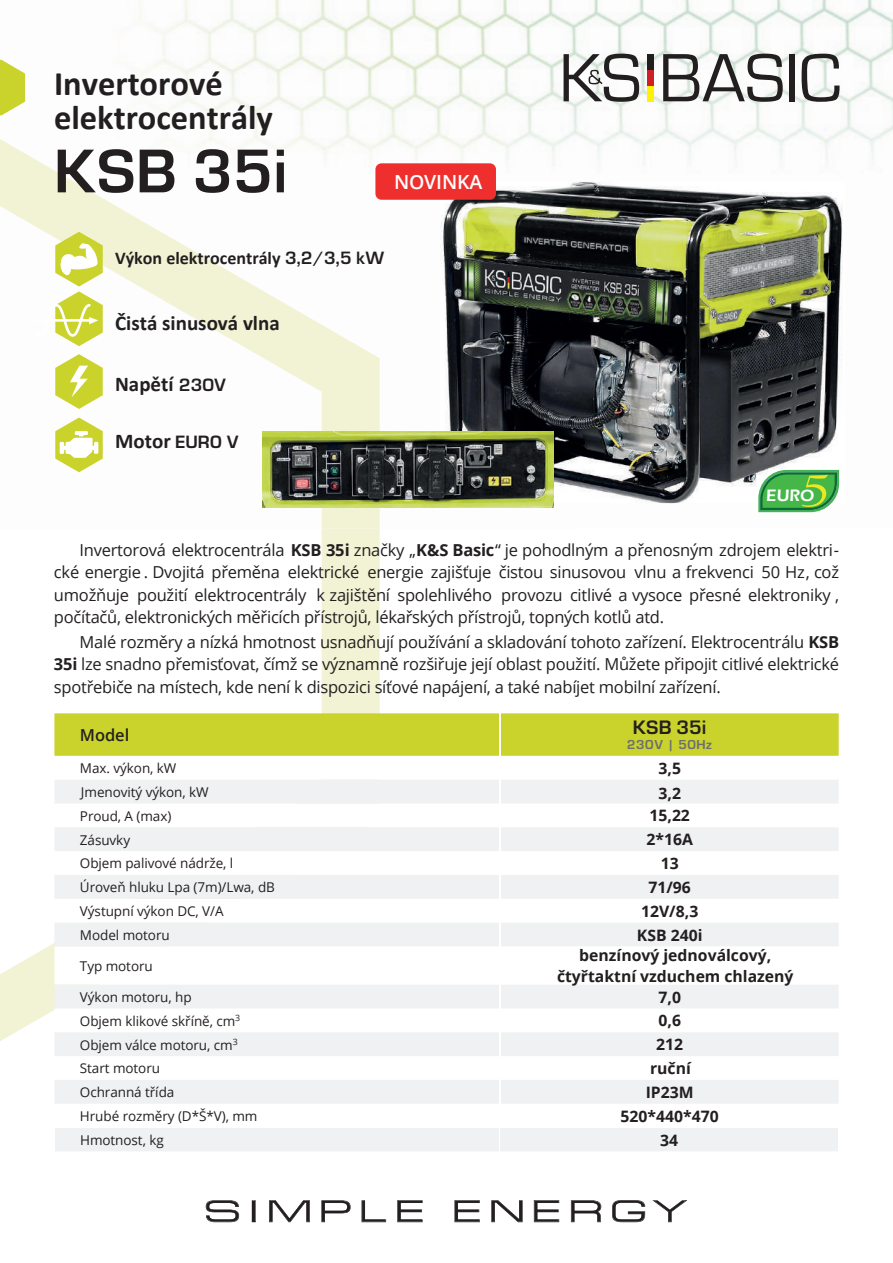
<style>
.page{position:relative;width:893px;height:1263px;background:#fff}
.page>*{position:absolute;margin:0;border:0;box-sizing:border-box;transform-origin:0 0}
.t1{font:57px "Europe Demi C";color:#231f20}
.t2{font:700 34.5px/34.5px "Calibri";color:#231f20}
.t3{font:700 21px "Calibri";color:#231f20}
.t4{font:600 19.5px "Open Sans";letter-spacing:-.01em;color:#fff}
.t5{font:700 18px "Calibri";color:#231f20}
.t6{font:18px "Europe Demi C";color:#231f20}
.t7{font:600 17.1px "Eras ITC";color:#fff}
.t8{font:16.5px/22.5px "Open Sans";letter-spacing:-.015em;color:#231f20;text-align:justify}
.t9{font:600 16.5px "Open Sans";letter-spacing:-.005em;color:#231f20}
.t10{font:700 15.75px/23.9px "Open Sans";color:#231f20}
.t11{font:700 15.75px/21.5px "Open Sans";color:#231f20;text-align:center}
.t12{font:13.5px/23.9px "Open Sans";letter-spacing:-.005em;color:#231f20}
.t13{font:12px "Europe Demi C";letter-spacing:.05em;color:#6c6d70}
.s1{font-family:"Europe Demi PL";font-weight:400;font-size:16.5px}
.s2{font-family:"Helvetica";font-size:16.5px}
.s3{font-weight:700}
.s4{font-style:inherit}
</style>
<div class="page">
<img style="left:0;top:0;width:893px;height:513px">
<svg style="left:564px;top:54px;width:75px;height:48px"></svg>
<svg style="left:663px;top:54px;width:120px;height:48px"></svg>
<div style="left:789px;top:54px;width:5px;height:47px;background:#231f20"></div>
<svg style="left:802px;top:54px;width:37px;height:48px"></svg>
<div style="left:647px;top:54px;width:7px;height:16px;background:#231f20"></div>
<div style="left:647px;top:70px;width:7px;height:16px;background:#cf2026"></div>
<div style="left:647px;top:86px;width:7px;height:16px;background:#fff101"></div>
<svg style="left:0;top:529px;width:380px;height:512px"></svg>
<img style="left:0;top:139px;width:380px;height:390px">
<svg style="left:0;top:60px;width:25px;height:56px"></svg>
<svg style="left:206px;top:1200px;width:33px;height:22px"></svg>
<svg style="left:252px;top:1200px;width:4px;height:22px"></svg>
<svg style="left:269px;top:1200px;width:41px;height:22px"></svg>
<svg style="left:321px;top:1200px;width:30px;height:22px"></svg>
<svg style="left:362px;top:1200px;width:24px;height:22px"></svg>
<svg style="left:397px;top:1200px;width:26px;height:22px"></svg>
<svg style="left:454px;top:1200px;width:26px;height:22px"></svg>
<svg style="left:491px;top:1200px;width:32px;height:22px"></svg>
<svg style="left:534px;top:1200px;width:25px;height:22px"></svg>
<svg style="left:571px;top:1200px;width:30px;height:22px"></svg>
<svg style="left:612px;top:1200px;width:33px;height:22px"></svg>
<svg style="left:652px;top:1200px;width:35px;height:22px"></svg>
<img style="left:440px;top:182px;width:405px;height:321px">
<div style="left:375px;top:163px;width:121px;height:37px;background:#ee2f2d;border-radius:6px"></div>
<svg style="left:55px;top:354px;width:48px;height:55px"></svg>
<svg style="left:55px;top:417px;width:48px;height:55px"></svg>
<svg style="left:34px;top:232px;width:69px;height:114px"></svg>
<div style="left:54px;top:713px;width:785px;height:43px;background:#cad22c"></div>
<svg style="left:54px;top:756px;width:326px;height:24px"></svg>
<svg style="left:54px;top:780px;width:785px;height:371px;fill:#f4f5f5"></svg>
<hr style="left:499px;top:713px;width:2px;height:43px;background:#fff">
<hr style="left:499px;top:780px;width:2px;height:23px;background:#fff">
<hr style="left:499px;top:803px;width:2px;height:24px;background:#fff">
<hr style="left:499px;top:827px;width:2px;height:24px;background:#fff">
<hr style="left:499px;top:851px;width:2px;height:24px;background:#fff">
<hr style="left:499px;top:875px;width:2px;height:24px;background:#fff">
<hr style="left:499px;top:899px;width:2px;height:23px;background:#fff">
<hr style="left:499px;top:922px;width:2px;height:24px;background:#fff">
<hr style="left:499px;top:946px;width:2px;height:39px;background:#fff">
<hr style="left:499px;top:985px;width:2px;height:23px;background:#fff">
<hr style="left:499px;top:1008px;width:2px;height:24px;background:#fff">
<hr style="left:499px;top:1032px;width:2px;height:24px;background:#fff">
<hr style="left:499px;top:1056px;width:2px;height:24px;background:#fff">
<hr style="left:499px;top:1080px;width:2px;height:24px;background:#fff">
<hr style="left:499px;top:1104px;width:2px;height:23px;background:#fff">
<hr style="left:54px;top:1127px;width:446px;height:1px;background:#fff">
<svg style="left:54px;top:1128px;width:1px;height:23px"></svg>
<hr style="left:500px;top:1127px;width:339px;height:1px;background:#fff">
<svg style="left:500px;top:1128px;width:1px;height:23px"></svg>
<svg style="left:838px;top:1128px;width:1px;height:23px"></svg>
<img style="left:262px;top:432px;width:292px;height:76px">
<svg style="left:758px;top:470px;width:81px;height:42px"></svg>
<h2 class="t2" style="left:54px;top:69px;width:220px">Invertorové elektrocentrály</h2>
<h1 class="t1" style="left:54px;top:138px;width:235px">KSB 35i</h1>
<p class="t4" style="left:394px;top:168px;width:90px">NOVINKA</p>
<p class="t5" style="left:115px;top:251px;width:271px">Výkon elektrocentrály <span class="s1">3</span><span class="s2">,</span><span class="s1">2/3</span><span class="s2">,</span><span class="s1">5 KW</span></p>
<p class="t3" style="left:115px;top:314px;width:166px">Čistá sinusová vlna</p>
<p class="t3" style="left:115px;top:376px;width:112px">Napětí <span class="s1">230V</span></p>
<p class="t3" style="left:115px;top:433px;width:125px">Motor <span class="s1">EURO V</span></p>
<p class="t7" style="left:766px;top:486px;width:50px">EURO</p>
<p class="t8" style="left:54px;top:538px;width:787px;text-indent:26px">Invertorová elektrocentrála <span class="s3">KSB 35i</span> značky „<span class="s3">K&amp;S Basic</span>“ je pohodlným a přenosným zdrojem elektri&shy;cké energie . Dvojitá přeměna elektrické energie zajišťuje čistou sinusovou vlnu a frekvenci 50 Hz, což umožňuje použití elektrocentrály k zajištění spolehlivého provozu citlivé a vysoce přesné elektroniky , počítačů, elektronických měřicích přístrojů, lékařských přístrojů, topných kotlů atd.</p>
<p class="t8" style="left:54px;top:630px;width:787px;text-indent:26px">Malé rozměry a nízká hmotnost usnadňují používání a skladování tohoto zařízení. Elektrocentrálu <span class="s3">KSB 35i</span> lze snadno přemisťovat, čímž se významně rozšiřuje její oblast použití. Můžete připojit citlivé elektrické spotřebiče na místech, kde není k dispozici síťové napájení, a také nabíjet mobilní zařízení.</p>
<p class="t9" style="left:80px;top:724px;width:51px">Model</p>
<p class="t6" style="left:633px;top:717px;width:75px">KSB 35i</p>
<p class="t13" style="left:627px;top:737px;width:86px">230V | 50Hz</p>
<p class="t12" style="left:80px;top:756px;width:98px">Max. výkon, kW</p>
<p class="t10" style="left:658px;top:756px;width:24px">3<span class="s4">,</span>5</p>
<p class="t12" style="left:81px;top:780px;width:129px">Jmenovitý výkon, kW</p>
<p class="t10" style="left:658px;top:781px;width:24px">3<span class="s4">,</span>2</p>
<p class="t12" style="left:80px;top:804px;width:93px">Proud, А (max)</p>
<p class="t10" style="left:646px;top:803px;width:48px">15<span class="s4">,</span>22<br>2*16А</p>
<p class="t12" style="left:80px;top:851px;width:155px">Objem palivové nádrže, l</p>
<p class="t10" style="left:661px;top:851px;width:19px">13</p>
<p class="t12" style="left:80px;top:875px;width:196px">Úroveň hluku Lpa (7m)/Lwa, dB</p>
<p class="t10" style="left:648px;top:875px;width:44px">71/96</p>
<p class="t12" style="left:80px;top:899px;width:145px">Výstupní výkon DC, V/А</p>
<p class="t10" style="left:637px;top:899px;width:67px">12V/8,3<br>KSB 240i</p>
<p class="t12" style="left:80px;top:827px;width:52px">Zásuvky</p>
<p class="t12" style="left:80px;top:923px;width:91px">Model motoru</p>
<p class="t12" style="left:80px;top:954px;width:74px">Typ motoru</p>
<p class="t11" style="left:557px;top:944px;width:238px">benzínový jednoválcový, čtyřtaktní vzduchem chlazený</p>
<p class="t12" style="left:80px;top:985px;width:113px">Výkon motoru, hp</p>
<p class="t10" style="left:658px;top:984px;width:24px">7<span class="s4">,</span>0</p>
<p class="t12" style="left:80px;top:1009px;width:162px">Objem klikové skříně, cm<sup>3</sup></p>
<p class="t10" style="left:658px;top:1008px;width:24px">0<span class="s4">,</span>6</p>
<p class="t12" style="left:80px;top:1032px;width:159px">Objem válce motoru, cm<sup>3</sup></p>
<p class="t10" style="left:656px;top:1032px;width:28px">212</p>
<p class="t10" style="left:646px;top:1080px;width:49px">IP23M</p>
<p class="t12" style="left:80px;top:1104px;width:179px">Hrubé rozměry (D*Š*V), mm</p>
<p class="t10" style="left:621px;top:1103px;width:100px">520*440*470</p>
<p class="t12" style="left:80px;top:1128px;width:85px">Hmotnost, kg</p>
<p class="t10" style="left:660px;top:1127px;width:19px">34</p>
<p class="t11" style="left:650px;top:1057px;width:42px">ruční</p>
<p class="t12" style="left:80px;top:1056px;width:96px">Start motoru<br>Ochranná třída</p>
</div>
